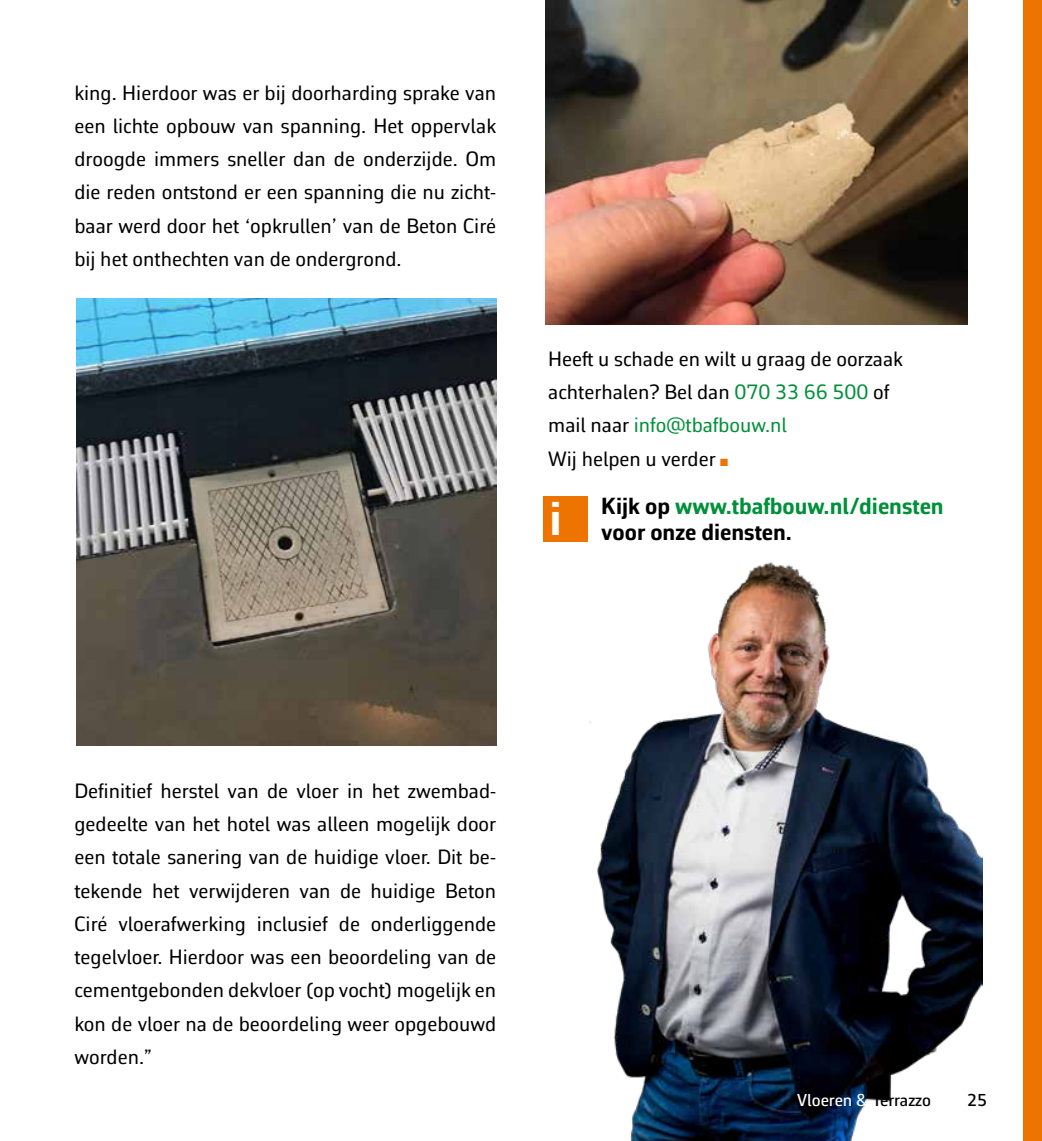
<style>
.page{position:relative;width:1042px;height:1141px;background:#fff}
.page>*{position:absolute;margin:0;border:0;box-sizing:border-box;transform-origin:0 0}
.t1{font:700 23.62px/26.2px "Corbeau Pro";color:#009039}
.t2{font:21px/33.2px "Corbeau Pro";color:#000;text-align:justify}
.t3{font:500 17.5px "Corbeau Pro";color:#fff}
.t4{font:500 17.5px "Corbeau Pro";color:#000}
.s1{color:#009039}
.s2{color:#ee7402}
.s3{color:#000}
</style>
<div class="page">
<div style="left:1023px;top:0;width:19px;height:1141px;background:#ee7402"></div>
<div style="left:543px;top:496px;width:45px;height:46px;background:#ee7402"></div>
<img style="left:545px;top:0;width:422px;height:325px">
<img style="left:76px;top:299px;width:420px;height:446px">
<img style="left:589px;top:561px;width:393px;height:580px">
<p class="t2" style="left:74px;top:76px;width:423px">king. Hierdoor was er bij doorharding sprake van een lichte opbouw van spanning. Het oppervlak droogde immers sneller dan de onderzijde. Om die reden ontstond er een spanning die nu zicht&shy;baar werd door het ‘opkrullen’ van de Beton Ciré bij het onthechten van de ondergrond.</p>
<p class="t2" style="left:548px;top:342px;width:356px;text-align:left">Heeft u schade en wilt u graag de oorzaak achterhalen? Bel dan <span class="s1">070 33 66 500</span> of mail naar <span class="s1">info@tbafbouw.nl<br></span>Wij helpen u verder <span class="s2">■</span></p>
<p class="t1" style="left:550px;top:492px;width:395px;text-indent:52px"><span class="s3">Kijk op</span> www.tbafbouw.nl/diensten <sup>i</sup> <span class="s3">voor onze diensten.</span></p>
<p class="t2" style="left:74px;top:774px;width:423px">Definitief herstel van de vloer in het zwembad&shy;gedeelte van het hotel was alleen mogelijk door een totale sanering van de huidige vloer. Dit be&shy;tekende het verwijderen van de huidige Beton Ciré vloerafwerking inclusief de onderliggende tegelvloer. Hierdoor was een beoordeling van de cementgebonden dekvloer (op vocht) mogelijk en kon de vloer na de beoordeling weer opgebouwd worden.”</p>
<p class="t3" style="left:797px;top:1088px;width:135px">Vloeren &amp; <span class="s3">Terrazzo</span></p>
<p class="t4" style="left:967px;top:1088px;width:22px">25</p>
</div>
